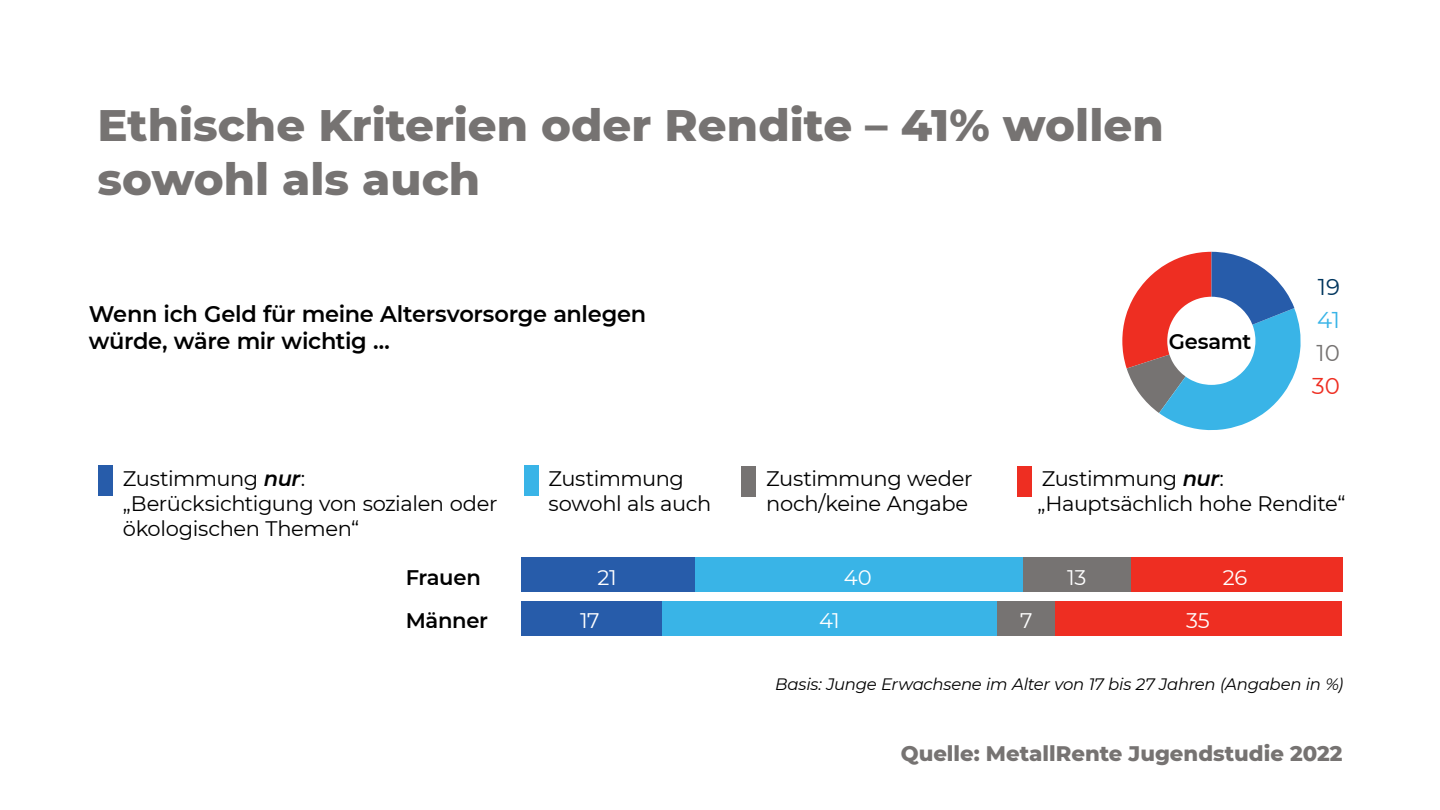
<style>
.page{position:relative;width:1440px;height:810px;background:#fff}
.page>*{position:absolute;margin:0;border:0;box-sizing:border-box;transform-origin:0 0}
.t1{font:800 45px/54px "Montserrat";color:#767372}
.t2{font:22.88px "Montserrat";color:#00365e}
.t3{font:22.88px "Montserrat";color:#39b4e7}
.t4{font:22.88px "Montserrat";color:#767372}
.t5{font:22.88px "Montserrat";color:#ee2e22}
.t6{font:600 22.5px/27px "Montserrat";letter-spacing:-.015em;color:#000}
.t7{font:800 21.52px "Montserrat";color:#767372}
.t8{font:21.08px "Montserrat";letter-spacing:-.015em;color:#fff}
.t9{font:600 21.08px "Montserrat";letter-spacing:-.01em;color:#000}
.t10{font:21px/25.2px "Montserrat";letter-spacing:-.02em;color:#000}
.t11{font:600 21px "Montserrat";letter-spacing:-.01em;color:#000}
.t12{font:italic 16.5px "Montserrat";letter-spacing:-.015em;color:#000}
.s1{font-weight:600;font-style:italic}
</style>
<div class="page">
<div style="left:98px;top:465px;width:15px;height:31px;background:#275caa"></div>
<div style="left:524px;top:465px;width:15px;height:31px;background:#39b4e7"></div>
<div style="left:741px;top:466px;width:15px;height:31px;background:#767372"></div>
<div style="left:1017px;top:466px;width:15px;height:31px;background:#ee2e22"></div>
<div style="left:660px;top:601px;width:338px;height:35px;background:#39b4e7"></div>
<div style="left:1054px;top:601px;width:288px;height:34px;background:#ee2e22"></div>
<div style="left:998px;top:601px;width:57px;height:35px;background:#767372"></div>
<div style="left:521px;top:601px;width:140px;height:35px;background:#275caa"></div>
<div style="left:693px;top:557px;width:330px;height:35px;background:#39b4e7"></div>
<div style="left:1128px;top:557px;width:214px;height:35px;background:#ee2e22"></div>
<div style="left:1023px;top:557px;width:107px;height:35px;background:#767372"></div>
<div style="left:521px;top:557px;width:173px;height:35px;background:#275caa"></div>
<h1 class="t1" style="left:98px;top:96px;width:1068px">Ethische Kriterien oder Rendite – 41% wollen sowohl als auch</h1>
<p class="t6" style="left:89px;top:300px;width:559px">Wenn ich Geld für meine Altersvorsorge anlegen würde, wäre mir wichtig …</p>
<p class="t11" style="left:1169px;top:327px;width:84px">Gesamt</p>
<p class="t2" style="left:1318px;top:271px;width:24px">19</p>
<p class="t3" style="left:1317px;top:304px;width:24px">41</p>
<p class="t4" style="left:1317px;top:337px;width:25px">10</p>
<p class="t5" style="left:1312px;top:370px;width:30px">30</p>
<p class="t10" style="left:123px;top:465px;width:376px">Zustimmung <span class="s1">nur</span>: „Berücksichtigung von sozialen oder ökologischen Themen“</p>
<p class="t10" style="left:549px;top:465px;width:164px">Zustimmung sowohl als auch</p>
<p class="t10" style="left:766px;top:465px;width:208px">Zustimmung weder noch/keine Angabe</p>
<p class="t10" style="left:1038px;top:465px;width:309px">Zustimmung <span class="s1">nur</span>: „Hauptsächlich hohe Rendite“</p>
<p class="t9" style="left:406px;top:562px;width:77px">Frauen</p>
<p class="t8" style="left:597px;top:563px;width:21px">21</p>
<p class="t8" style="left:844px;top:563px;width:30px">40</p>
<p class="t8" style="left:1067px;top:563px;width:21px">13</p>
<p class="t8" style="left:1223px;top:563px;width:26px">26</p>
<p class="t9" style="left:406px;top:606px;width:84px">Männer</p>
<p class="t8" style="left:580px;top:606px;width:21px">17</p>
<p class="t8" style="left:819px;top:606px;width:22px">41</p>
<p class="t8" style="left:1020px;top:606px;width:14px">7</p>
<p class="t8" style="left:1186px;top:606px;width:25px">35</p>
<p class="t12" style="left:775px;top:673px;width:570px">Basis: Junge Erwachsene im Alter von 17 bis 27 Jahren (Angaben in %)</p>
<p class="t7" style="left:901px;top:737px;width:443px">Quelle: MetallRente Jugendstudie 2022</p>
</div>
